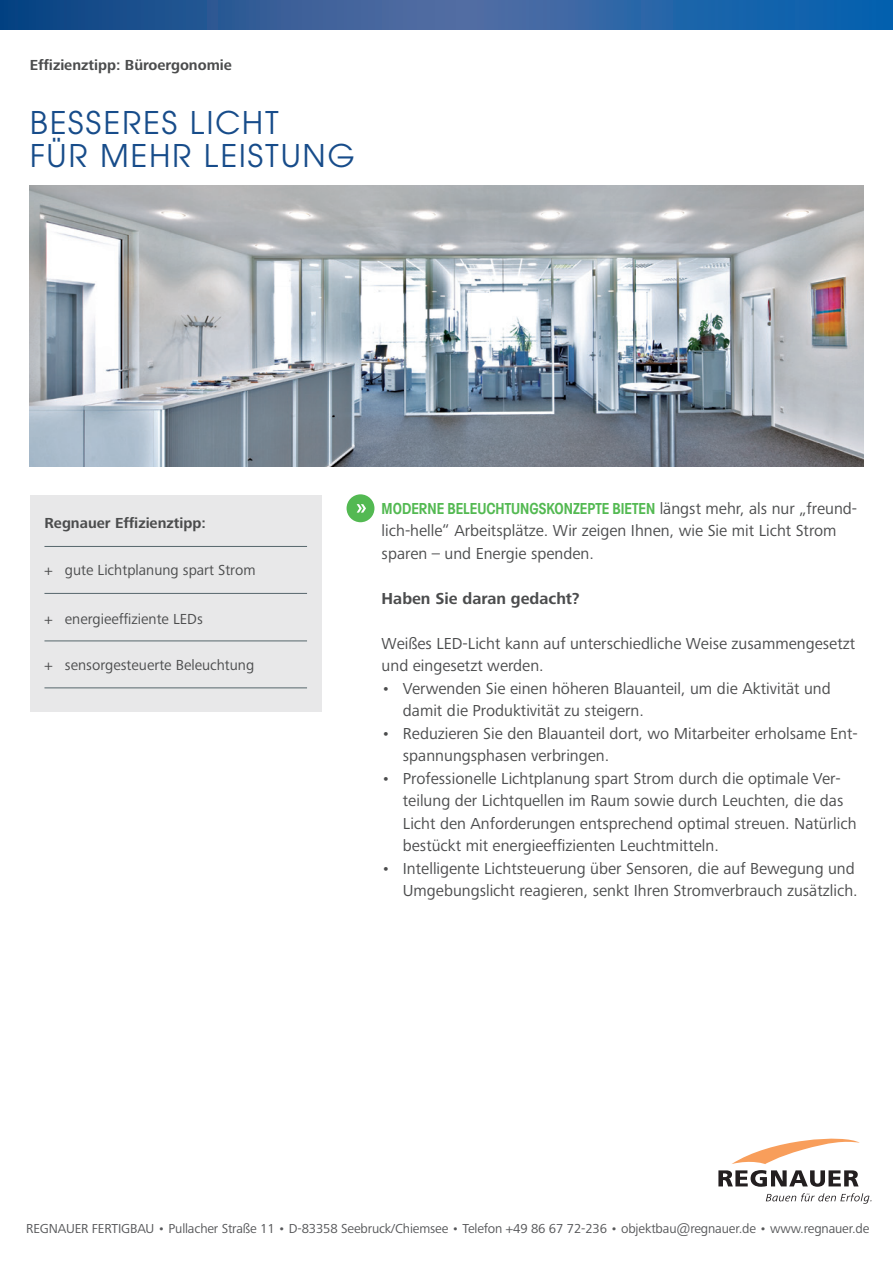
<style>
.page{position:relative;width:893px;height:1263px;background:#fff}
.page>*{position:absolute;margin:0;border:0;box-sizing:border-box;transform-origin:0 0}
.t1{font:34.5px/33px "Avant Garde Gothic Itc T";letter-spacing:.05em;color:#174c8a}
.t2{font:16.5px/22.5px "Frutiger Next Pro";color:#4b4c4d}
.t3{font:600 condensed 16.5px "Avant Garde Gothic Itc T";color:#53b952}
.t4{font:700 16.5px "Frutiger Next Pro";color:#4b4c4d}
.t5{font:15px "Frutiger Next Pro";color:#4b4c4d}
.t6{font:700 15px "Frutiger Next Pro";color:#4b4c4d}
.t7{font:13.5px "Frutiger Next Pro";letter-spacing:-.01em;color:#57585a}
.s1{font-family:"Frutiger Next Pro";font-weight:400;font-stretch:normal;color:#4b4c4d}
</style>
<div class="page">
<svg style="left:732px;top:1138px;width:128px;height:26px"></svg>
<svg style="left:718px;top:1170px;width:140px;height:17px"></svg>
<svg style="left:766px;top:1193px;width:105px;height:11px"></svg>
<svg style="left:0;top:0;width:893px;height:30px;background:#295e9d"></svg>
<div style="left:347px;top:494px;width:27px;height:28px;background:#53b952;border-radius:50%"></div>
<svg style="left:357px;top:504px;width:9px;height:9px"></svg>
<img style="left:30px;top:185px;width:833px;height:281px">
<div style="left:30px;top:495px;width:292px;height:217px;background:#e8e8e9"></div>
<hr style="left:44px;top:593px;width:263px;height:1px;background:#56666c">
<hr style="left:44px;top:641px;width:263px;height:1px;background:#56666c">
<hr style="left:44px;top:546px;width:263px;height:1px;background:#56666c">
<hr style="left:44px;top:688px;width:263px;height:1px;background:#56666c">
<p class="t6" style="left:30px;top:57px;width:204px">Effizienztipp: Büroergonomie</p>
<h1 class="t1" style="left:30px;top:105px;width:326px">BESSERES LICHT<br>FÜR MEHR LEISTUNG</h1>
<p class="t6" style="left:44px;top:514px;width:163px">Regnauer Effizienztipp:</p>
<p class="t5" style="left:44px;top:561px;width:213px">+ gute Lichtplanung spart Strom</p>
<p class="t5" style="left:44px;top:610px;width:160px">+ energieeffiziente LEDs</p>
<p class="t5" style="left:44px;top:656px;width:211px">+ sensorgesteuerte Beleuchtung</p>
<p class="t3" style="left:382px;top:498px;width:477px">MODERNE BELEUCHTUNGSKONZEPTE BIETEN <span class="s1">längst mehr, als nur „freund-</span></p>
<p class="t2" style="left:382px;top:519px;width:457px">lich-helle“ Arbeitsplätze. Wir zeigen Ihnen, wie Sie mit Licht Strom sparen – und Energie spenden.</p>
<p class="t4" style="left:382px;top:589px;width:200px">Haben Sie daran gedacht?</p>
<p class="t2" style="left:382px;top:632px;width:475px">Weißes LED-Licht kann auf unterschiedliche Weise zusammengesetzt und eingesetzt werden.</p>
<p class="t2" style="left:403px;top:677px;width:429px;text-indent:-21px">• Verwenden Sie einen höheren Blauanteil, um die Aktivität und damit die Produktivität zu steigern.</p>
<p class="t2" style="left:403px;top:722px;width:456px;text-indent:-21px">• Reduzieren Sie den Blauanteil dort, wo Mitarbeiter erholsame Ent&shy;spannungsphasen verbringen.</p>
<p class="t2" style="left:403px;top:767px;width:455px;text-indent:-21px">• Professionelle Lichtplanung spart Strom durch die optimale Ver&shy;teilung der Lichtquellen im Raum sowie durch Leuchten, die das Licht den Anforderungen entsprechend optimal streuen. Natürlich bestückt mit energieeffizienten Leuchtmitteln.</p>
<p class="t2" style="left:382px;top:857px;width:478px;text-align:right">• Intelligente Lichtsteuerung über Sensoren, die auf Bewegung und<br>Umgebungslicht reagieren, senkt Ihren Stromverbrauch zusätzlich.</p>
<p class="t7" style="left:26px;top:1221px;width:845px">REGNAUER FERTIGBAU • Pullacher Straße 11 • D-83358 Seebruck/Chiemsee • Telefon +49 86 67 72-236 • objektbau@regnauer.de • www.regnauer.de</p>
</div>
